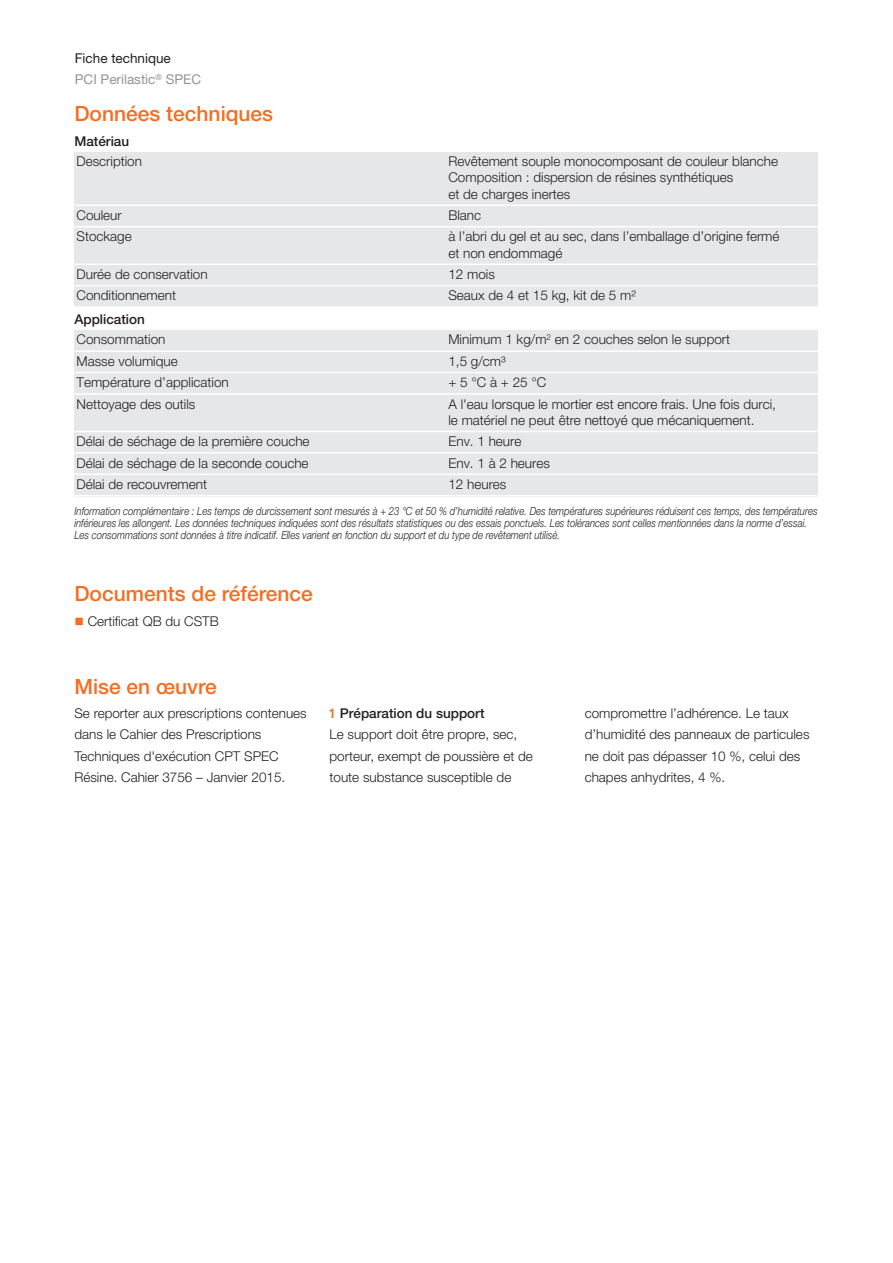
<style>
.page{position:relative;width:893px;height:1263px;background:#fff}
.page>*{position:absolute;margin:0;border:0;box-sizing:border-box;transform-origin:0 0}
.t1{font:500 21px "Helvetica Neue LT Pro";color:#f36e21}
.t2{font:300 13.5px/21.3px "Helvetica Neue LT Pro";color:#231f20}
.t3{font:13.5px/21.3px "Helvetica Neue LT Pro";color:#939598}
.t4{font:500 13.5px "Helvetica Neue LT Pro";color:#231f20}
.t5{font:italic 300 11.25px/12px "Helvetica Neue LT Pro";color:#231f20;scale:.85 1}
.s1{color:#231f20}
.s2{color:#f36e21}
.s3{font-weight:500;color:#f36e21}
.s4{font-weight:500}
</style>
<div class="page">
<div style="left:74px;top:152px;width:372px;height:53px;background:#e6e7e9"></div>
<div style="left:446px;top:152px;width:372px;height:53px;background:#e6e7e9"></div>
<div style="left:74px;top:205px;width:372px;height:22px;background:#e6e7e9"></div>
<div style="left:446px;top:205px;width:372px;height:22px;background:#e6e7e9"></div>
<div style="left:74px;top:227px;width:372px;height:37px;background:#e6e7e9"></div>
<div style="left:446px;top:227px;width:372px;height:37px;background:#e6e7e9"></div>
<div style="left:74px;top:264px;width:372px;height:22px;background:#e6e7e9"></div>
<div style="left:446px;top:264px;width:372px;height:22px;background:#e6e7e9"></div>
<div style="left:74px;top:286px;width:372px;height:22px;background:#e6e7e9"></div>
<div style="left:446px;top:286px;width:372px;height:22px;background:#e6e7e9"></div>
<hr style="left:74px;top:205px;width:744px;height:1px;background:#fff">
<hr style="left:74px;top:226px;width:744px;height:1px;background:#fff">
<hr style="left:74px;top:263px;width:744px;height:2px;background:#fff">
<hr style="left:74px;top:285px;width:744px;height:1px;background:#fff">
<hr style="left:74px;top:306px;width:744px;height:2px;background:#fff">
<div style="left:74px;top:331px;width:372px;height:20px;background:#e6e7e9"></div>
<div style="left:446px;top:331px;width:372px;height:20px;background:#e6e7e9"></div>
<div style="left:74px;top:351px;width:372px;height:22px;background:#e6e7e9"></div>
<div style="left:446px;top:351px;width:372px;height:22px;background:#e6e7e9"></div>
<div style="left:74px;top:373px;width:372px;height:21px;background:#e6e7e9"></div>
<div style="left:446px;top:373px;width:372px;height:21px;background:#e6e7e9"></div>
<div style="left:74px;top:394px;width:372px;height:37px;background:#e6e7e9"></div>
<div style="left:446px;top:394px;width:372px;height:37px;background:#e6e7e9"></div>
<div style="left:74px;top:431px;width:372px;height:22px;background:#e6e7e9"></div>
<div style="left:446px;top:431px;width:372px;height:22px;background:#e6e7e9"></div>
<div style="left:74px;top:453px;width:372px;height:21px;background:#e6e7e9"></div>
<div style="left:446px;top:453px;width:372px;height:21px;background:#e6e7e9"></div>
<div style="left:74px;top:474px;width:372px;height:22px;background:#e6e7e9"></div>
<div style="left:446px;top:474px;width:372px;height:22px;background:#e6e7e9"></div>
<hr style="left:74px;top:350px;width:744px;height:2px;background:#fff">
<hr style="left:74px;top:372px;width:744px;height:1px;background:#fff">
<hr style="left:74px;top:393px;width:744px;height:2px;background:#fff">
<hr style="left:74px;top:431px;width:744px;height:1px;background:#fff">
<hr style="left:74px;top:452px;width:744px;height:2px;background:#fff">
<hr style="left:74px;top:473px;width:744px;height:2px;background:#fff">
<hr style="left:74px;top:495px;width:744px;height:1px;background:#fff">
<p class="t3" style="left:75px;top:49px;width:128px"><span class="s1">Fiche technique<br></span>PCI Perilastic<sup>®</sup> SPEC</p>
<h1 class="t1" style="left:74px;top:106px;width:200px">Données techniques</h1>
<p class="t4" style="left:74px;top:136px;width:56px">Matériau</p>
<p class="t2" style="left:77px;top:152px;width:67px">Description</p>
<p class="t2" style="left:448px;top:155px;width:331px;line-height:16.2px">Revêtement souple monocomposant de couleur blanche<br>Composition : dispersion de résines synthétiques<br>et de charges inertes</p>
<p class="t2" style="left:77px;top:206px;width:47px">Couleur</p>
<p class="t2" style="left:448px;top:206px;width:34px">Blanc</p>
<p class="t2" style="left:77px;top:227px;width:57px">Stockage</p>
<p class="t2" style="left:448px;top:230px;width:333px;line-height:16.2px">à l’abri du gel et au sec, dans l’emballage d’origine fermé et non endommagé</p>
<p class="t2" style="left:77px;top:265px;width:133px">Durée de conservation</p>
<p class="t2" style="left:448px;top:265px;width:48px">12 mois</p>
<p class="t2" style="left:77px;top:286px;width:101px">Conditionnement</p>
<p class="t2" style="left:448px;top:286px;width:189px">Seaux de 4 et 15 kg, kit de 5 m²</p>
<p class="t2" style="left:77px;top:330px;width:91px">Consommation</p>
<p class="t2" style="left:448px;top:330px;width:283px">Minimum 1 kg/m<sup>2</sup> en 2 couches selon le support</p>
<p class="t2" style="left:77px;top:352px;width:103px">Masse volumique</p>
<p class="t2" style="left:448px;top:352px;width:59px">1,5 g/cm³</p>
<p class="t2" style="left:77px;top:373px;width:154px">Température d’application</p>
<p class="t2" style="left:448px;top:373px;width:100px">+5°Cà+25°C</p>
<p class="t2" style="left:77px;top:394px;width:120px">Nettoyage des outils</p>
<p class="t2" style="left:448px;top:397px;width:329px;line-height:16.2px">A l'eau lorsque le mortier est encore frais. Une fois durci, le matériel ne peut être nettoyé que mécaniquement.</p>
<p class="t2" style="left:77px;top:432px;width:235px">Délai de séchage de la première couche</p>
<p class="t2" style="left:448px;top:432px;width:75px">Env. 1 heure</p>
<p class="t2" style="left:77px;top:453px;width:234px">Délai de séchage de la seconde couche</p>
<p class="t2" style="left:448px;top:453px;width:103px">Env. 1 à 2 heures</p>
<p class="t2" style="left:77px;top:475px;width:132px">Délai de recouvrement</p>
<p class="t2" style="left:448px;top:475px;width:60px">12 heures</p>
<p class="t4" style="left:74px;top:314px;width:72px">Application</p>
<p class="t5" style="left:74px;top:506px;width:876px">Information complémentaire : Les temps de durcissement sont mesurés à + 23 °C et 50 % d’humidité relative. Des températures supérieures réduisent ces temps, des températures inférieures les allongent. Les données techniques indiquées sont des résultats statistiques ou des essais ponctuels. Les tolérances sont celles mentionnées dans la norme d’essai.<br>Les consommations sont données à titre indicatif. Elles varient en fonction du support et du type de revêtement utilisé.</p>
<h1 class="t1" style="left:74px;top:586px;width:240px">Documents de référence</h1>
<p class="t2" style="left:74px;top:611px;width:146px"><span class="s2">■</span> Certificat QB du CSTB</p>
<h1 class="t1" style="left:74px;top:679px;width:144px">Mise en œuvre</h1>
<p class="t2" style="left:74px;top:704px;width:234px">Se reporter aux prescriptions contenues dans le Cahier des Prescriptions Techniques d'exécution CPT SPEC Résine. Cahier 3756 – Janvier 2015.</p>
<p class="t2" style="left:329px;top:704px;width:206px"><span class="s3">1</span> <span class="s4">Préparation du support<br></span>Le support doit être propre, sec, porteur, exempt de poussière et de toute substance susceptible de</p>
<p class="t2" style="left:585px;top:704px;width:226px">compromettre l’adhérence. Le taux d’humidité des panneaux de particules ne doit pas dépasser 10 %, celui des chapes anhydrites, 4 %.</p>
</div>
